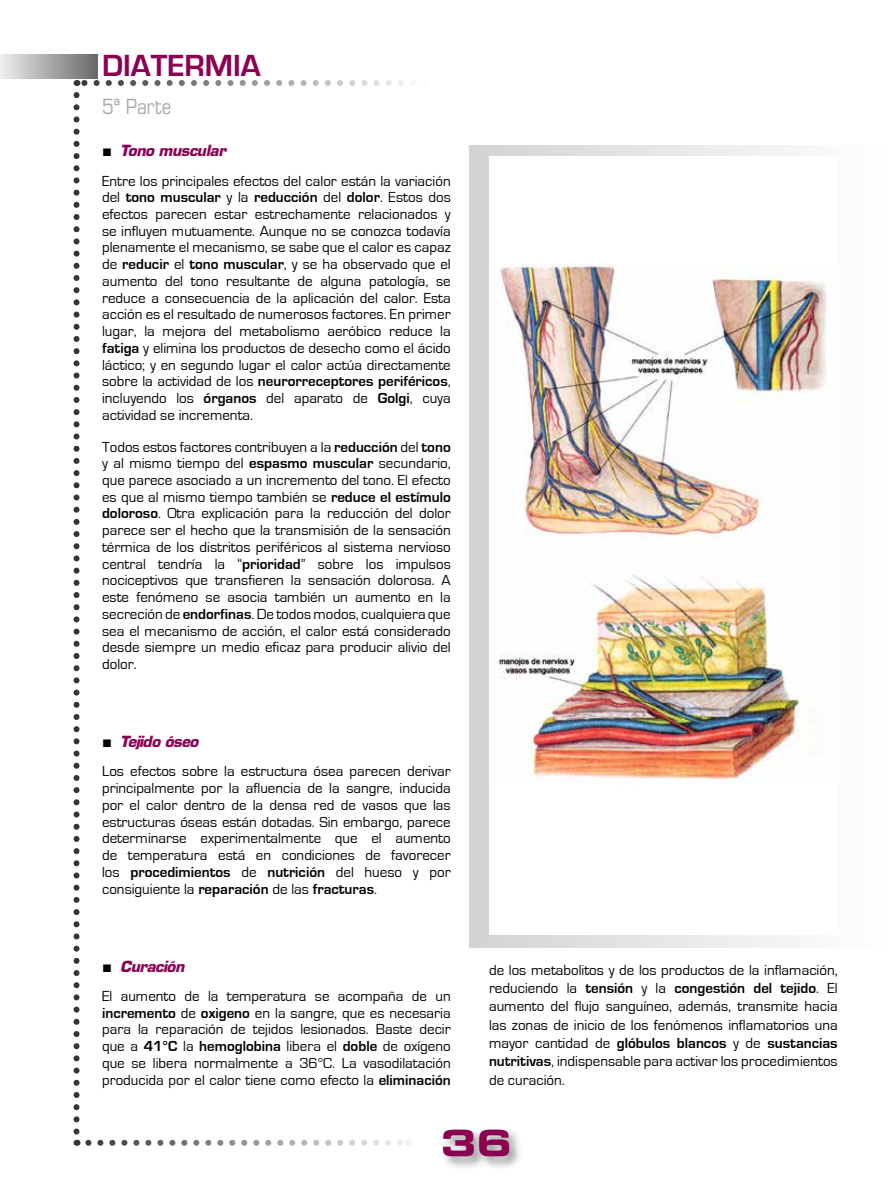
<style>
.page{position:relative;width:893px;height:1191px;background:#fff}
.page>*{position:absolute;margin:0;border:0;box-sizing:border-box;transform-origin:0 0}
.t1{font:36px "Eurostile LT Std Bold Ex 2";color:#8c0052}
.t2{font:700 31.5px "Eurostile";color:#8c0052}
.t3{font:condensed 21px "Eurostile LT Std";color:#a7a9ac}
.t4{font:15px/16.8px "Eurostile";color:#000;text-align:justify}
.t5{font:italic 700 15px "Eurostile LT Std";letter-spacing:-.03em;color:#8c0052}
.s1{font-family:"Times New Roman";font-weight:400;font-style:normal;font-size:16.5px;color:#000}
.s2{font-weight:700}
</style>
<div class="page">
<svg style="left:88px;top:1139px;width:314px;height:6px"></svg>
<svg style="left:77px;top:80px;width:335px;height:6px"></svg>
<svg style="left:74px;top:95px;width:6px;height:1050px"></svg>
<div style="left:0;top:54px;width:97px;height:24px;background:linear-gradient(to right,#efefef,#696969)"></div>
<div style="left:441px;top:1127px;width:82px;height:43px;background:#000;opacity:.4"></div>
<div style="left:470px;top:145px;width:423px;height:802px;background:linear-gradient(to right,#d3d3d3,#fff)"></div>
<div style="left:489px;top:156px;width:350px;height:778px;background:#fff"></div>
<img style="left:498px;top:264px;width:329px;height:519px">
<h2 class="t2" style="left:102px;top:49px;width:160px">DIATERMIA</h2>
<h3 class="t3" style="left:102px;top:94px;width:71px">5ª Parte</h3>
<p class="t5" style="left:102px;top:141px;width:125px"><span class="s1">■</span> Tono muscular</p>
<p class="t4" style="left:102px;top:172px;width:350px">Entre los principales efectos del calor están la variación del <span class="s2">tono muscular</span> y la <span class="s2">reducción</span> del <span class="s2">dolor</span>. Estos dos efectos parecen estar estrechamente relacionados y se influyen mutuamente. Aunque no se conozca todavía plenamente el mecanismo, se sabe que el calor es capaz de <span class="s2">reducir</span> el <span class="s2">tono muscular</span>, y se ha observado que el aumento del tono resultante de alguna patología, se reduce a consecuencia de la aplicación del calor. Esta acción es el resultado de numerosos factores. En primer lugar, la mejora del metabolismo aeróbico reduce la <span class="s2">fatiga</span> y elimina los productos de desecho como el ácido láctico; y en segundo lugar el calor actúa directamente sobre la actividad de los <span class="s2">neurorreceptores periféricos</span>, incluyendo los <span class="s2">órganos</span> del aparato de <span class="s2">Golgi</span>, cuya actividad se incrementa.</p>
<p class="t4" style="left:102px;top:438px;width:350px">Todos estos factores contribuyen a la <span class="s2">reducción</span> del <span class="s2">tono </span>y al mismo tiempo del <span class="s2">espasmo muscular</span> secundario, que parece asociado a un incremento del tono. El efecto es que al mismo tiempo también se <span class="s2">reduce el estímulo doloroso</span>. Otra explicación para la reducción del dolor parece ser el hecho que la transmisión de la sensación térmica de los distritos periféricos al sistema nervioso central tendría la “<span class="s2">prioridad</span>” sobre los impulsos nociceptivos que transfieren la sensación dolorosa. A este fenómeno se asocia también un aumento en la secreción de <span class="s2">endorfinas</span>. De todos modos, cualquiera que sea el mecanismo de acción, el calor está considerado desde siempre un medio eficaz para producir alivio del dolor.</p>
<p class="t5" style="left:102px;top:732px;width:98px"><span class="s1">■</span> Tejido óseo</p>
<p class="t4" style="left:102px;top:763px;width:350px">Los efectos sobre la estructura ósea parecen derivar principalmente por la afluencia de la sangre, inducida por el calor dentro de la densa red de vasos que las estructuras óseas están dotadas. Sin embargo, parece determinarse experimentalmente que el aumento de temperatura está en condiciones de favorecer los <span class="s2">procedimientos</span> de <span class="s2">nutrición</span> del hueso y por consiguiente la <span class="s2">reparación</span> de las <span class="s2">fracturas</span>.</p>
<p class="t5" style="left:102px;top:956px;width:84px"><span class="s1">■</span> Curación</p>
<p class="t4" style="left:102px;top:988px;width:350px">El aumento de la temperatura se acompaña de un <span class="s2">incremento</span> de <span class="s2">oxigeno</span> en la sangre, que es necesaria para la reparación de tejidos lesionados. Baste decir que a <span class="s2">41°C</span> la <span class="s2">hemoglobina</span> libera el <span class="s2">doble</span> de oxígeno que se libera normalmente a 36°C. La vasodilatación producida por el calor tiene como efecto la <span class="s2">eliminación</span></p>
<p class="t4" style="left:489px;top:960px;width:350px;line-height:18.3px">de los metabolitos y de los productos de la inflamación, reduciendo la <span class="s2">tensión</span> y la <span class="s2">congestión del tejido</span>. El aumento del flujo sanguíneo, además, transmite hacia las zonas de inicio de los fenómenos inflamatorios una mayor cantidad de <span class="s2">glóbulos blancos</span> y de <span class="s2">sustancias nutritivas</span>, indispensable para activar los procedimientos de curación.</p>
<h1 class="t1" style="left:441px;top:1117px;width:73px">36</h1>
</div>
